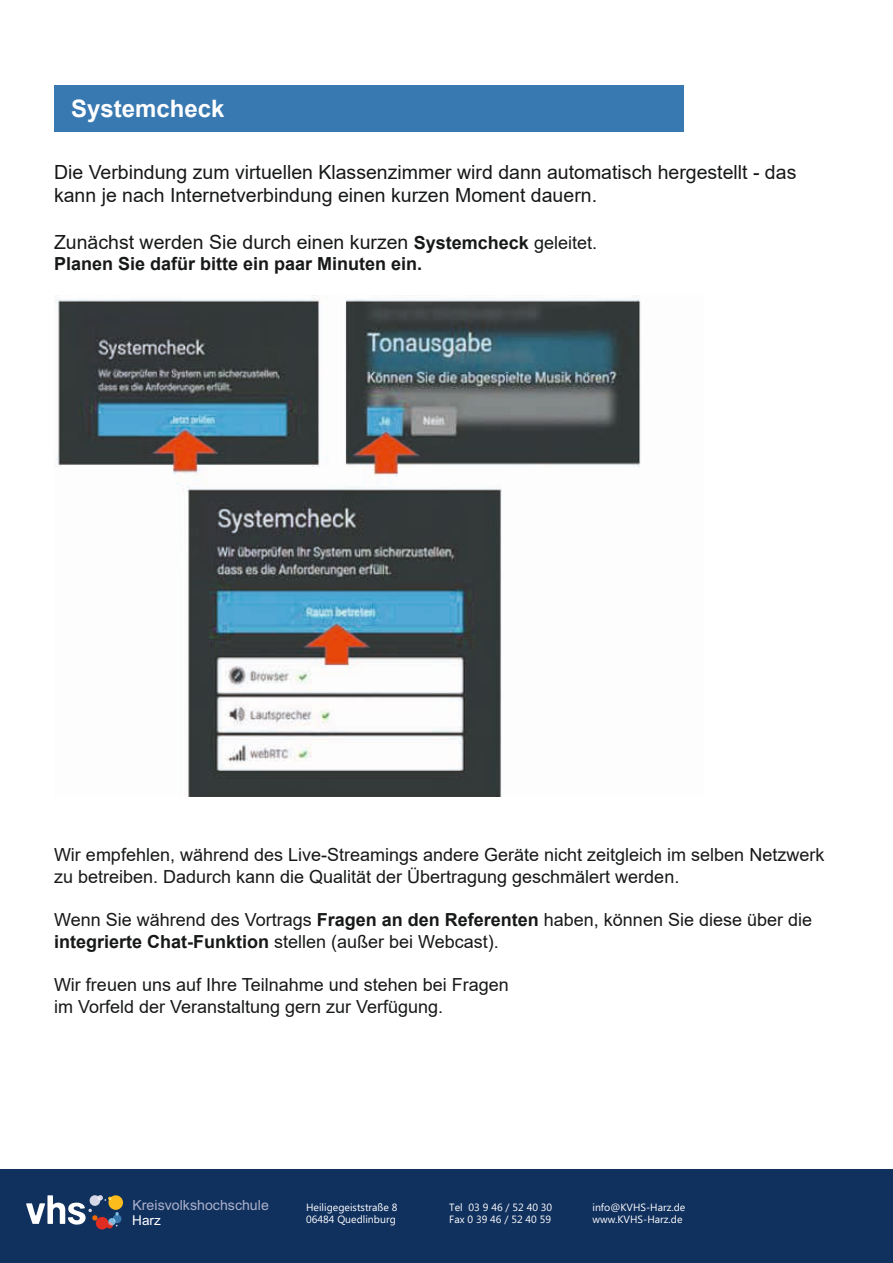
<style>
.page{position:relative;width:893px;height:1263px;background:#fff}
.page>*{position:absolute;margin:0;border:0;box-sizing:border-box;transform-origin:0 0}
.t1{font:700 24px "Arial";color:#fff}
.t2{font:19.5px/23.4px "Arial";color:#171818}
.t3{font:18px/21.6px "Arial";color:#171818}
.t4{font:700 18px "Arial";color:#171818}
.t5{font:14.25px "Arial";color:#acb0ca}
.t6{font:13.5px "Arial";color:#fff}
.t7{font:10.5px/12.6px "Microsoft Phags Pa";color:#fff}
.s1{font-weight:700;font-size:18px}
.s2{font-size:18px}
.s3{font-weight:700}
</style>
<div class="page">
<div style="left:0;top:1169px;width:893px;height:94px;background:#10305e"></div>
<svg style="left:26px;top:1195px;width:97px;height:34px"></svg>
<div style="left:54px;top:85px;width:629px;height:47px;background:#3979b1"></div>
<img style="left:54px;top:296px;width:587px;height:501px">
<h1 class="t1" style="left:71px;top:92px;width:155px">Systemcheck</h1>
<p class="t2" style="left:54px;top:160px;width:744px">Die Verbindung zum virtuellen Klassenzimmer wird dann automatisch hergestellt - das kann je nach Internetverbindung einen kurzen Moment dauern.</p>
<p class="t2" style="left:54px;top:230px;width:544px">Zunächst werden Sie durch einen kurzen <span class="s1">Systemcheck</span> <span class="s2">geleitet.</span></p>
<p class="t4" style="left:54px;top:251px;width:370px">Planen Sie dafür bitte ein paar Minuten ein.</p>
<p class="t3" style="left:54px;top:844px;width:772px">Wir empfehlen, während des Live-Streamings andere Geräte nicht zeitgleich im selben Netzwerk zu betreiben. Dadurch kann die Qualität der Übertragung geschmälert werden.</p>
<p class="t3" style="left:54px;top:909px;width:760px">Wenn Sie während des Vortrags <span class="s3">Fragen an den Referenten</span> haben, können Sie diese über die <span class="s3">integrierte Chat-Funktion</span> stellen (außer bei Webcast).</p>
<p class="t3" style="left:54px;top:974px;width:456px">Wir freuen uns auf Ihre Teilnahme und stehen bei Fragen im Vorfeld der Veranstaltung gern zur Verfügung.</p>
<p class="t5" style="left:132px;top:1195px;width:138px">Kreisvolkshochschule</p>
<p class="t6" style="left:132px;top:1211px;width:30px">Harz</p>
<p class="t7" style="left:306px;top:1200px;width:93px">Heiligegeiststraße 8<br>06484 Quedlinburg</p>
<p class="t7" style="left:449px;top:1200px;width:104px">Tel 03 9 46 / 52 40 30<br>Fax 0 39 46 / 52 40 59</p>
<p class="t7" style="left:592px;top:1200px;width:94px">info@KVHS-Harz.de www.KVHS-Harz.de</p>
</div>
